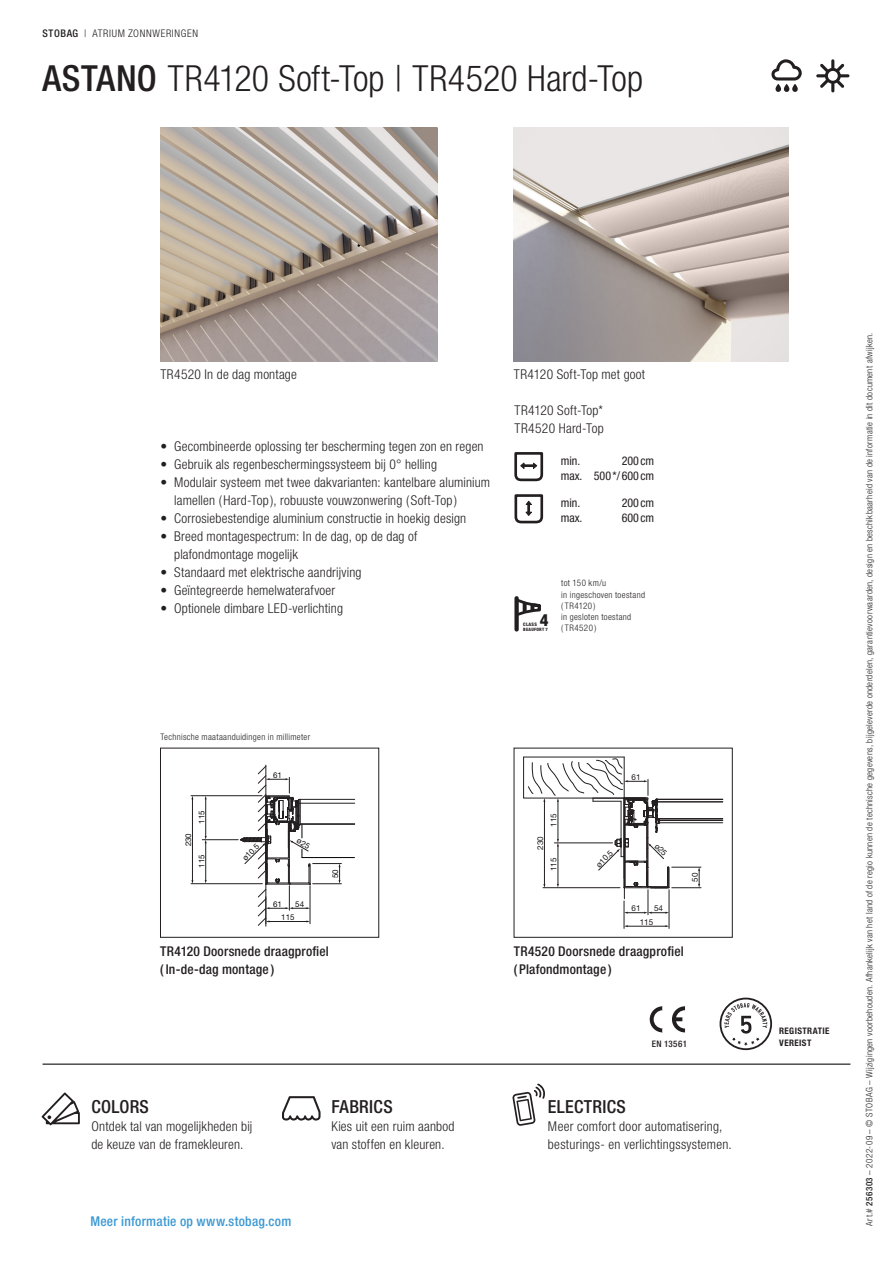
<style>
.page{position:relative;width:893px;height:1263px;background:#fff}
.page>*{position:absolute;margin:0;border:0;box-sizing:border-box;transform-origin:0 0}
.t1{font:300 condensed 36px "Helvetica Neue LT Pro";letter-spacing:.005em;color:#231f20}
.t2{font:500 condensed 18px "Helvetica Neue LT Pro";letter-spacing:.02em;color:#231f20}
.t3{font:800 condensed 16.8px "Helvetica Neue LT Pro";color:#231f20}
.t4{font:300 condensed 13.5px/18px "Helvetica Neue LT Pro";letter-spacing:.015em;color:#231f20}
.t5{font:500 condensed 13.5px/18px "Helvetica Neue LT Pro";letter-spacing:.015em;color:#231f20}
.t6{font:500 condensed 13.5px "Helvetica Neue LT Pro";letter-spacing:.02em;color:#3b98d3}
.t7{font:condensed 12px/14.9px "Helvetica Neue LT Pro";color:#231f20;text-align:right}
.t8{font:300 condensed 10.5px "Helvetica Neue LT Pro";letter-spacing:.065em;color:#231f20}
.t9{font:300 condensed 9px/11.2px "Helvetica Neue LT Pro";letter-spacing:.035em;color:#231f20}
.t10{font:700 condensed 9px/11.2px "Helvetica Neue LT Pro";letter-spacing:.045em;color:#231f20}
.t11{font:500 condensed 9px "Helvetica Neue LT Pro";letter-spacing:.045em;color:#231f20}
.t12{font:8.1px "Helvetica Neue LT Pro";color:#1a171b}
.t13{font:7.95px "Helvetica Neue LT Pro";color:#0e0b10}
.t14{font:800 condensed 4.8px "Helvetica Neue LT Pro";letter-spacing:.075em;color:#231f20}
.t15{font:800 condensed 4.5px "Helvetica Neue LT Pro";letter-spacing:.05em;color:#231f20}
.s1{font-weight:500}
</style>
<div class="page">
<svg style="left:816px;top:59px;width:33px;height:33px"></svg>
<svg style="left:771px;top:59px;width:31px;height:33px"></svg>
<img style="left:160px;top:127px;width:278px;height:234px">
<img style="left:514px;top:127px;width:275px;height:234px">
<div style="left:514px;top:598px;width:5px;height:31px;background:#231f20"></div>
<svg style="left:514px;top:597px;width:27px;height:21px"></svg>
<hr style="left:191px;top:795px;width:71px;height:1px;background:#231f20">
<hr style="left:202px;top:839px;width:36px;height:1px;background:#231f20">
<hr style="left:191px;top:883px;width:71px;height:1px;background:#231f20">
<hr style="left:192px;top:799px;width:1px;height:82px;background:#231f20">
<hr style="left:205px;top:799px;width:1px;height:38px;background:#231f20">
<hr style="left:205px;top:842px;width:1px;height:38px;background:#231f20">
<hr style="left:302px;top:857px;width:52px;height:1px;background:#000">
<hr style="left:300px;top:823px;width:55px;height:1px;background:#231f20">
<hr style="left:300px;top:803px;width:55px;height:1px;background:#231f20">
<hr style="left:300px;top:824px;width:55px;height:1px;background:#231f20">
<hr style="left:300px;top:799px;width:55px;height:1px;background:#231f20">
<div style="left:160px;top:748px;width:219px;height:189px;border:1px solid #231f20"></div>
<div style="left:523px;top:757px;width:101px;height:41px;border:1px solid #231f20"></div>
<hr style="left:524px;top:757px;width:100px;height:1px;background:#231f20">
<svg style="left:514px;top:452px;width:30px;height:29px"></svg>
<svg style="left:514px;top:494px;width:30px;height:30px"></svg>
<svg style="left:650px;top:1006px;width:13px;height:26px"></svg>
<svg style="left:672px;top:1006px;width:13px;height:26px"></svg>
<svg style="left:42px;top:1092px;width:38px;height:33px"></svg>
<hr style="left:43px;top:1063px;width:807px;height:2px;background:#231f20">
<svg style="left:512px;top:1083px;width:33px;height:43px"></svg>
<svg style="left:282px;top:1096px;width:39px;height:24px"></svg>
<svg style="left:720px;top:998px;width:52px;height:52px"></svg>
<svg style="left:240px;top:747px;width:101px;height:179px"></svg>
<svg style="left:528px;top:758px;width:195px;height:170px"></svg>
<p class="t8" style="left:43px;top:28px;width:157px"><span class="s1">STOBAG</span> | ATRIUM ZONNWERINGEN</p>
<h1 class="t1" style="left:43px;top:58px;width:602px"><span class="s1">ASTANO</span> TR4120 Soft-Top | TR4520 Hard-Top</h1>
<p class="t4" style="left:160px;top:366px;width:138px">TR4520 In de dag montage</p>
<p class="t4" style="left:160px;top:438px;width:325px">• Gecombineerde oplossing ter bescherming tegen zon en regen</p>
<p class="t4" style="left:160px;top:456px;width:278px">• Gebruik als regenbeschermingssysteem bij 0° helling</p>
<p class="t4" style="left:174px;top:474px;width:317px;text-indent:-14px">• Modulair systeem met twee dakvarianten: kantelbare aluminium lamellen ( Hard-Top ), robuuste vouwzonwering ( Soft-Top )</p>
<p class="t4" style="left:160px;top:510px;width:307px">• Corrosiebestendige aluminium constructie in hoekig design</p>
<p class="t4" style="left:174px;top:528px;width:245px;text-indent:-14px">• Breed montagespectrum: In de dag, op de dag of plafondmontage mogelijk</p>
<p class="t4" style="left:160px;top:564px;width:203px">• Standaard met elektrische aandrijving</p>
<p class="t4" style="left:160px;top:581px;width:176px">• Geïntegreerde hemelwaterafvoer</p>
<p class="t4" style="left:160px;top:599px;width:184px">• Optionele dimbare LED-verlichting</p>
<p class="t4" style="left:514px;top:366px;width:133px">TR4120 Soft-Top met goot</p>
<p class="t4" style="left:514px;top:402px;width:91px">TR4120 Soft-Top*<br>TR4520 Hard-Top</p>
<p class="t7" style="left:561px;top:453px;width:21px">min.</p>
<p class="t7" style="left:561px;top:453px;width:95px">200 cm<br>max. 500 */ 600 cm</p>
<p class="t7" style="left:561px;top:495px;width:21px">min.</p>
<p class="t7" style="left:622px;top:495px;width:34px">200 cm</p>
<p class="t7" style="left:561px;top:510px;width:23px">max.</p>
<p class="t7" style="left:622px;top:510px;width:34px">600 cm</p>
<p class="t3" style="left:540px;top:610px;width:10px">4</p>
<p class="t14" style="left:523px;top:622px;width:15px">CLASS</p>
<p class="t15" style="left:523px;top:627px;width:26px">BEAUFORT 7</p>
<p class="t9" style="left:561px;top:578px;width:85px">tot 150 km/u<br>in ingeschoven toestand ( TR4120 )<br>in gesloten toestand (TR4520)</p>
<p class="t9" style="left:160px;top:731px;width:151px">Technische maataanduidingen in millimeter</p>
<p class="t13" style="left:273px;top:770px;width:10px">61</p>
<p class="t12" style="left:631px;top:772px;width:11px">61</p>
<p class="t13" style="left:197px;top:824px;width:15px;rotate:-90deg">115</p>
<p class="t12" style="left:549px;top:827px;width:15px;rotate:-90deg">115</p>
<p class="t13" style="left:184px;top:846px;width:15px;rotate:-90deg">230</p>
<p class="t13" style="left:197px;top:868px;width:15px;rotate:-90deg">115</p>
<p class="t13" style="left:240px;top:856px;width:22px;rotate:-45deg">ø10.5</p>
<p class="t13" style="left:331px;top:878px;width:10px;rotate:-90deg">50</p>
<p class="t12" style="left:535px;top:850px;width:15px;rotate:-90deg">230</p>
<p class="t12" style="left:549px;top:871px;width:15px;rotate:-90deg">115</p>
<p class="t12" style="left:594px;top:862px;width:22px;rotate:-45deg">ø10.5</p>
<p class="t13" style="left:273px;top:899px;width:10px">61</p>
<p class="t13" style="left:295px;top:899px;width:10px">54</p>
<p class="t12" style="left:631px;top:904px;width:11px">61</p>
<p class="t12" style="left:654px;top:904px;width:11px">54</p>
<p class="t13" style="left:281px;top:913px;width:15px">115</p>
<p class="t12" style="left:640px;top:917px;width:15px">115</p>
<p class="t5" style="left:160px;top:941px;width:170px">TR4120 Doorsnede draagprofiel ( In-de-dag montage )</p>
<p class="t5" style="left:514px;top:941px;width:171px">TR4520 Doorsnede draagprofiel ( Plafondmontage )</p>
<p class="t12" style="left:690px;top:882px;width:11px;rotate:-90deg">50</p>
<h2 class="t2" style="left:91px;top:1096px;width:59px">COLORS</h2>
<p class="t4" style="left:91px;top:1117px;width:162px">Ontdek tal van mogelijkheden bij de keuze van de framekleuren.</p>
<p class="t6" style="left:90px;top:1213px;width:202px">Meer informatie op www.stobag.com</p>
<h2 class="t2" style="left:331px;top:1096px;width:63px">FABRICS</h2>
<p class="t4" style="left:331px;top:1117px;width:125px">Kies uit een ruim aanbod van stoffen en kleuren.</p>
<p class="t11" style="left:652px;top:1038px;width:37px">EN 13561</p>
<h2 class="t2" style="left:548px;top:1096px;width:79px">ELECTRICS</h2>
<p class="t4" style="left:548px;top:1117px;width:185px">Meer comfort door automatisering, besturings- en verlichtingssystemen.</p>
<p class="t10" style="left:779px;top:1025px;width:52px">REGISTRATIE<br>VEREIST</p>
<p class="t9" style="left:864px;top:1225px;width:894px;rotate:-90deg">Art.# <span class="s1">256303</span> – 2022-09 – © STOBAG – Wijzigingen voorbehouden. Afhankelijk van het land of de regio kunnen de technische gegevens, bijgeleverde onderdelen, garantievoorwaarden, design en beschikbaarheid van de informatie in dit document afwijken.</p>
</div>
